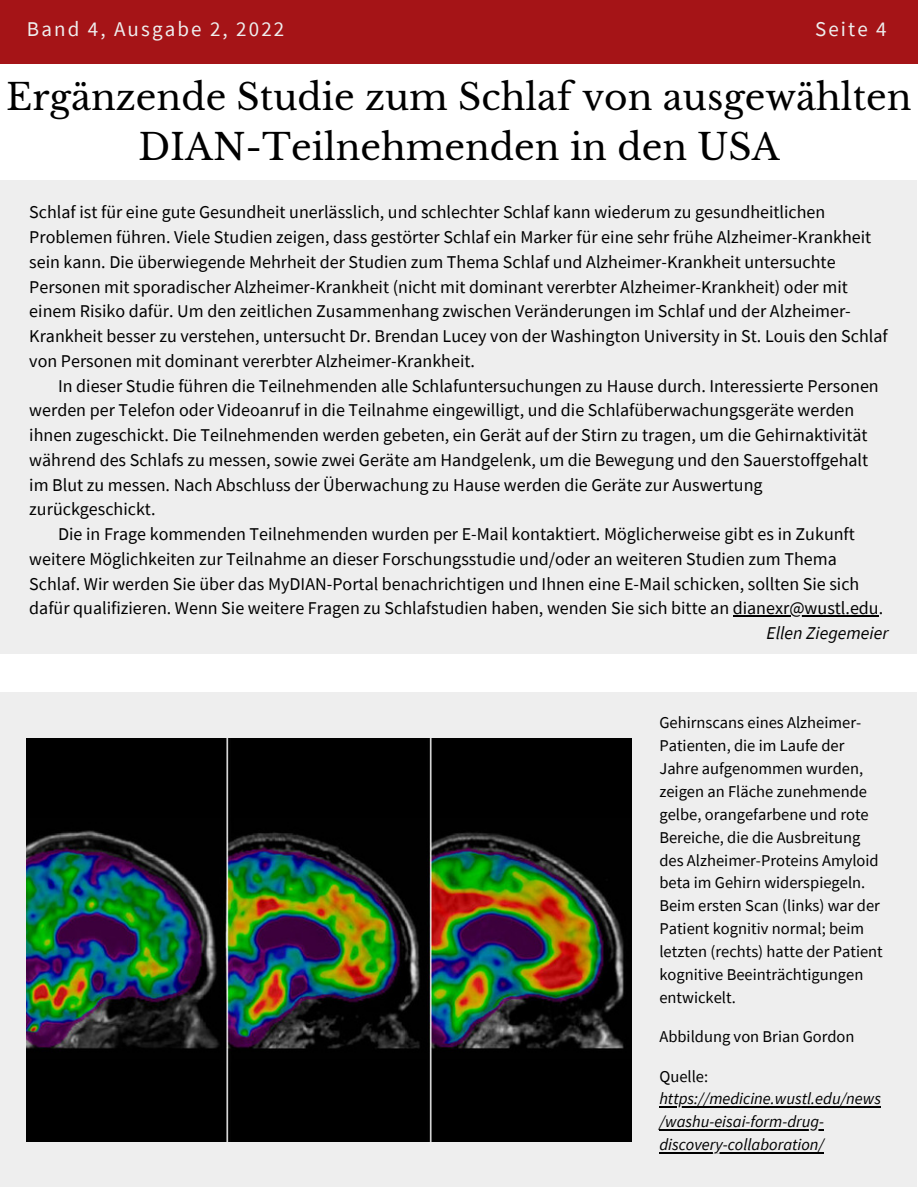
<style>
.page{position:relative;width:918px;height:1188px;background:#fff}
.page>*{position:absolute;margin:0;border:0;box-sizing:border-box;transform-origin:0 0}
.t1{font:36px/49.5px "Libre Baskerville";color:#000;text-align:center}
.t2{font:21px "Source Sans Pro";letter-spacing:.1em;color:#eee}
.t3{font:18px/24.8px "Source Sans Pro";color:#000}
.t4{font:italic 18px "Source Sans Pro";color:#000}
.t5{font:16.5px/22.8px "Source Sans Pro";color:#000}
.t6{font:italic 16.5px/22.8px "Source Sans Pro";color:#000}
</style>
<div class="page">
<div style="left:0;top:0;width:918px;height:64px;background:#a51417"></div>
<div style="left:0;top:181px;width:917px;height:473px;background:#eee"></div>
<div style="left:0;top:692px;width:917px;height:495px;background:#eee"></div>
<img style="left:27px;top:738px;width:604px;height:403px">
<hr style="left:733px;top:615px;width:146px;height:2px;background:#000">
<hr style="left:659px;top:1106px;width:222px;height:2px;background:#000">
<hr style="left:659px;top:1129px;width:165px;height:1px;background:#000">
<hr style="left:659px;top:1152px;width:165px;height:1px;background:#000">
<p class="t2" style="left:27px;top:15px;width:259px">Band 4, Ausgabe 2, 2022</p>
<p class="t2" style="left:815px;top:15px;width:73px">Seite 4</p>
<h1 class="t1" style="left:6px;top:73px;width:907px">Ergänzende Studie zum Schlaf von ausgewählten<br>DIAN-Teilnehmenden in den USA</h1>
<p class="t3" style="left:29px;top:200px;width:860px">Schlaf ist für eine gute Gesundheit unerlässlich, und schlechter Schlaf kann wiederum zu gesundheitlichen Problemen führen. Viele Studien zeigen, dass gestörter Schlaf ein Marker für eine sehr frühe Alzheimer-Krankheit sein kann. Die überwiegende Mehrheit der Studien zum Thema Schlaf und Alzheimer-Krankheit untersuchte Personen mit sporadischer Alzheimer-Krankheit (nicht mit dominant vererbter Alzheimer-Krankheit) oder mit einem Risiko dafür. Um den zeitlichen Zusammenhang zwischen Veränderungen im Schlaf und der Alzheimer-Krankheit besser zu verstehen, untersucht Dr. Brendan Lucey von der Washington University in St. Louis den Schlaf von Personen mit dominant vererbter Alzheimer-Krankheit.</p>
<p class="t3" style="left:29px;top:373px;width:851px;text-indent:29px">In dieser Studie führen die Teilnehmenden alle Schlafuntersuchungen zu Hause durch. Interessierte Personen werden per Telefon oder Videoanruf in die Teilnahme eingewilligt, und die Schlafüberwachungsgeräte werden ihnen zugeschickt. Die Teilnehmenden werden gebeten, ein Gerät auf der Stirn zu tragen, um die Gehirnaktivität während des Schlafs zu messen, sowie zwei Geräte am Handgelenk, um die Bewegung und den Sauerstoffgehalt im Blut zu messen. Nach Abschluss der Überwachung zu Hause werden die Geräte zur Auswertung zurückgeschickt.</p>
<p class="t3" style="left:29px;top:521px;width:855px;text-indent:29px">Die in Frage kommenden Teilnehmenden wurden per E-Mail kontaktiert. Möglicherweise gibt es in Zukunft weitere Möglichkeiten zur Teilnahme an dieser Forschungsstudie und/oder an weiteren Studien zum Thema Schlaf. Wir werden Sie über das MyDIAN-Portal benachrichtigen und Ihnen eine E-Mail schicken, sollten Sie sich dafür qualifizieren. Wenn Sie weitere Fragen zu Schlafstudien haben, wenden Sie sich bitte an dianexr@wustl.edu.</p>
<p class="t4" style="left:767px;top:621px;width:124px">Ellen Ziegemeier</p>
<p class="t5" style="left:659px;top:711px;width:225px">Gehirnscans eines Alzheimer-<br>Patienten, die im Laufe der<br>Jahre aufgenommen wurden, zeigen an Fläche zunehmende gelbe, orangefarbene und rote<br>Bereiche, die die Ausbreitung des Alzheimer-Proteins Amyloid beta im Gehirn widerspiegeln.<br>Beim ersten Scan (links) war der<br>Patient kognitiv normal; beim letzten (rechts) hatte der Patient kognitive Beeinträchtigungen entwickelt.</p>
<p class="t5" style="left:659px;top:1025px;width:197px">Abbildung von Brian Gordon</p>
<p class="t5" style="left:659px;top:1064px;width:50px">Quelle:</p>
<p class="t6" style="left:659px;top:1087px;width:223px">https://medicine.wustl.edu/news /washu-eisai-form-drug&shy;discovery-collaboration/</p>
</div>
